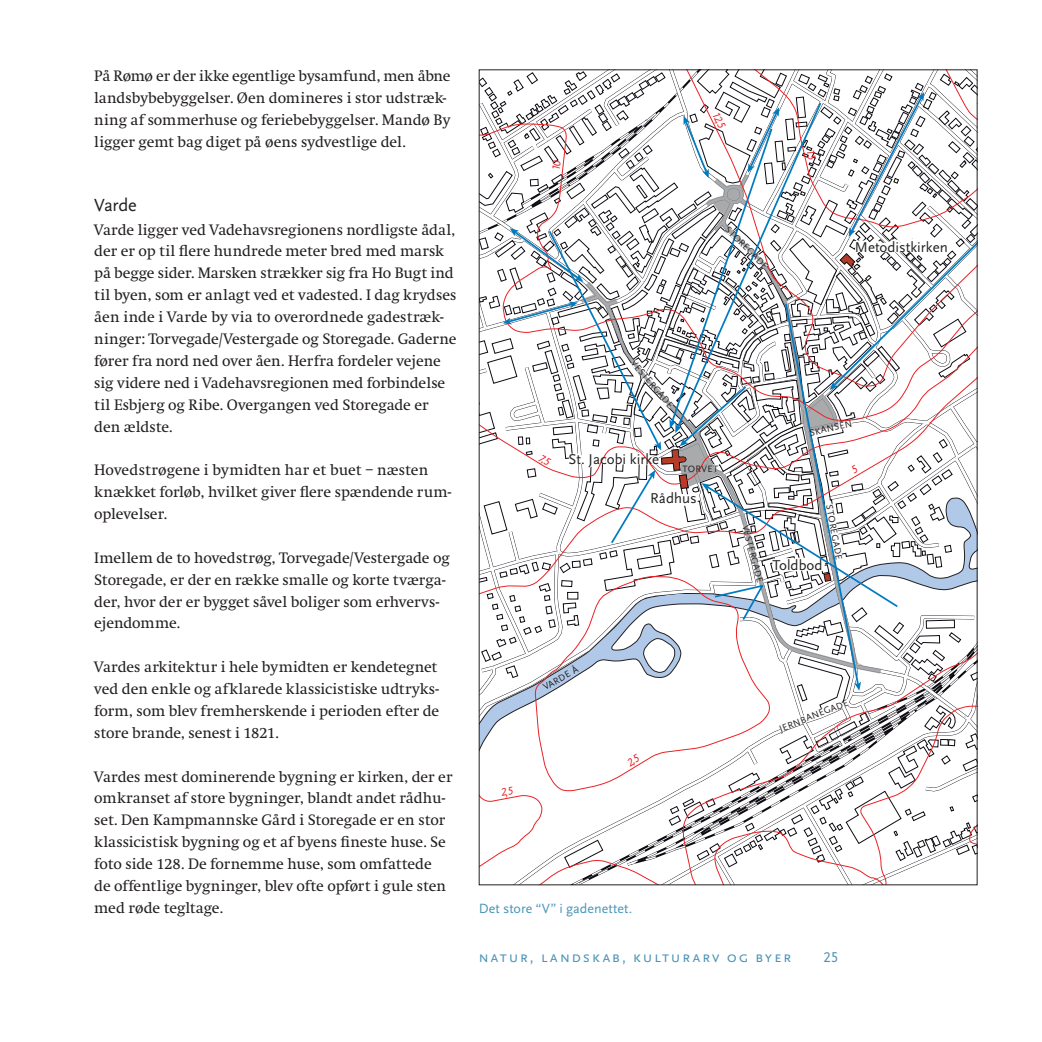
<style>
.page{position:relative;width:1042px;height:1042px;background:#fff}
.page>*{position:absolute;margin:0;border:0;box-sizing:border-box;transform-origin:0 0}
.t1{font:18.38px "Scala Sans LF";letter-spacing:-.015em;color:#231f20}
.t2{font:15.75px/21.9px "Swift";letter-spacing:-.005em;color:#231f20}
.t3{font:15.75px "Scala Sans Caps";letter-spacing:.1em;color:#4b94b7}
.t4{font:14.88px "Scala Sans LF";color:#231f20}
.t5{font:14.88px "Scala Sans LF Caps";color:#4b94b7}
.t6{font:14px "Scala Sans LF";letter-spacing:.005em;color:#4b94b7}
.t7{font:italic 11.38px "Scala Sans LF";color:#eb2125}
.t8{font:9.62px "Scala Sans LF";letter-spacing:.035em;color:#231f20}
</style>
<div class="page">
<svg style="left:479px;top:70px;width:499px;height:815px"></svg>
<p class="t2" style="left:94px;top:66px;width:358px">På Rømø er der ikke egentlige bysamfund, men åb-ne landsbybebyggelser. Øen domineres i stor ud-stræk&shy;ning af sommerhuse og feriebebyggelser. Mandø By ligger gemt bag diget på øens sydvestlige del.</p>
<p class="t1" style="left:94px;top:195px;width:44px">Varde</p>
<p class="t2" style="left:94px;top:219px;width:364px">Varde ligger ved Vadehavsregionens nordligste ådal, der er op til flere hundrede meter bred med marsk på begge sider. Marsken strækker sig fra Ho Bugt ind til byen, som er anlagt ved et vadested. I dag kryd-ses åen inde i Varde by via to overordnede gade- stræk&shy;nin-ger: Torvegade/Vestergade og Storegade. Ga-derne fører fra nord ned over åen. Herfra fordeler vejene sig videre ned i Vadehavsregionen med for-bindelse til Esbjerg og Ribe. Overgangen ved Store-ga-de er den ældste.</p>
<p class="t2" style="left:94px;top:459px;width:359px">Hovedstrøgene i bymidten har et buet – næsten knæk-ket forløb, hvilket giver flere spændende rum&shy;oplevelser.</p>
<p class="t2" style="left:94px;top:547px;width:357px">Imellem de to hovedstrøg, Torvegade/Vestergade og Storegade, er der en række smalle og korte tværga&shy;der, hvor der er bygget såvel boliger som erhvervs&shy;ejendomme.</p>
<p class="t2" style="left:94px;top:656px;width:346px;text-align:justify">Vardes arkitektur i hele bymidten er kendetegnet ved den enkle og afklarede klassicistiske udtryks&shy;form, som blev fremherskende i perioden efter de store brande, senest i 1821.</p>
<p class="t2" style="left:94px;top:766px;width:360px">Vardes mest dominerende bygning er kirken, der er omkranset af store bygninger, blandt andet rådhu&shy;set. Den Kampmannske Gård i Storegade er en stor klassicistisk bygning og et af byens fineste huse. Se foto side 128. De fornemme huse, som omfattede<br>de offentlige bygninger, blev ofte opført i gule sten med røde tegltage.</p>
<p class="t8" style="left:636px;top:358px;width:61px;rotate:49deg">VESTERGADE</p>
<p class="t7" style="left:721px;top:109px;width:18px;rotate:64deg">12,5</p>
<p class="t8" style="left:730px;top:224px;width:57px;rotate:45deg">STOREGADE</p>
<p class="t4" style="left:855px;top:239px;width:94px">Metodistkirken</p>
<p class="t8" style="left:808px;top:427px;width:45px;rotate:-12deg">SKANSEN</p>
<p class="t4" style="left:568px;top:451px;width:92px">St. Jacobi kirke</p>
<p class="t4" style="left:650px;top:490px;width:48px">Rådhus</p>
<p class="t8" style="left:682px;top:463px;width:37px">TORVET</p>
<p class="t8" style="left:750px;top:523px;width:61px;rotate:75deg">VESTERGADE</p>
<p class="t8" style="left:834px;top:503px;width:57px;rotate:79deg">STOREGADE</p>
<p class="t4" style="left:772px;top:557px;width:51px">Toldbod</p>
<p class="t8" style="left:541px;top:683px;width:40px;rotate:-30deg">VARDE Å</p>
<p class="t8" style="left:778px;top:724px;width:75px;rotate:-22deg">JERNBANEGADE</p>
<p class="t6" style="left:479px;top:901px;width:155px">Det store “V” i gadenettet.</p>
<p class="t3" style="left:478px;top:948px;width:314px">natur, landskab, kulturarv og byer</p>
<p class="t5" style="left:823px;top:949px;width:17px">25</p>
</div>
